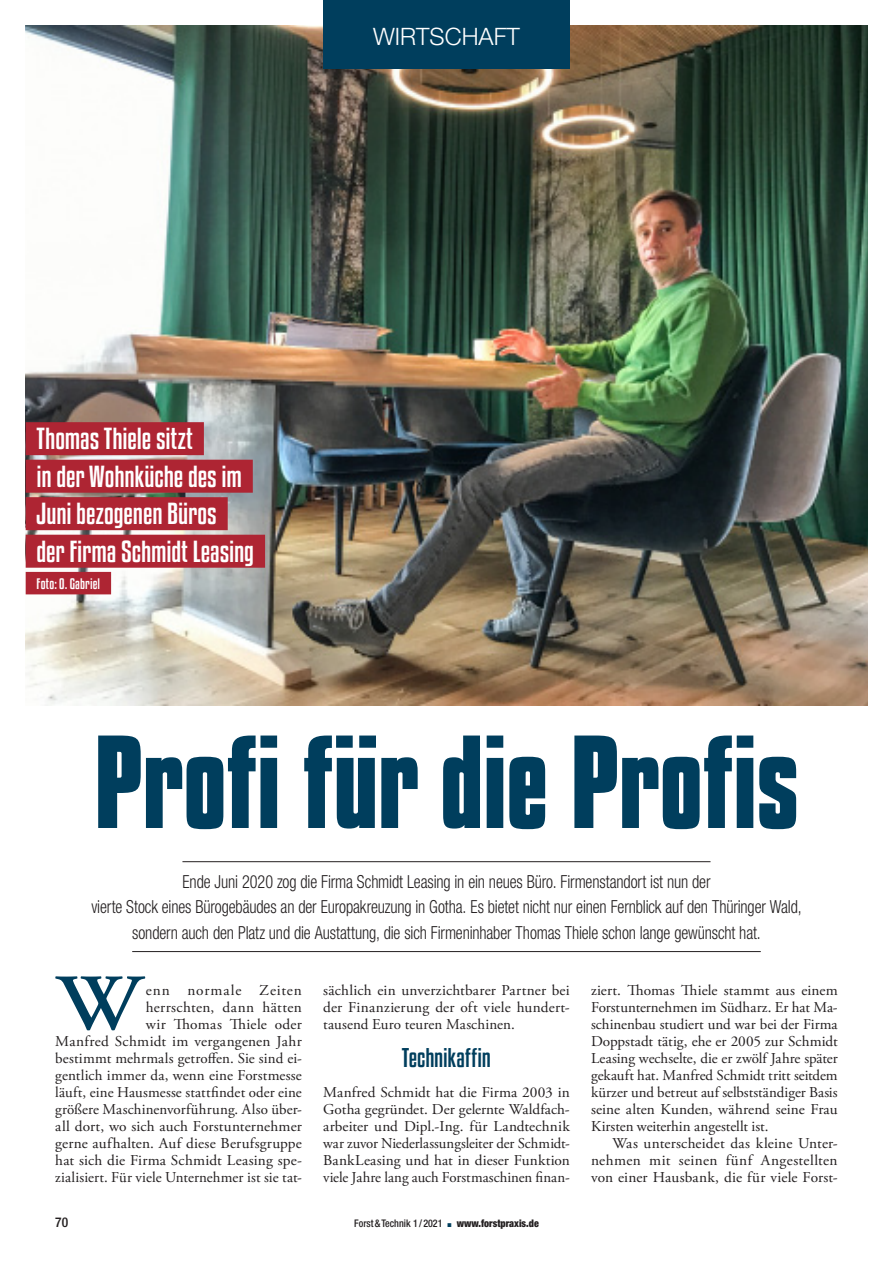
<style>
.page{position:relative;width:893px;height:1263px;background:#fff}
.page>*{position:absolute;margin:0;border:0;box-sizing:border-box;transform-origin:0 0}
.Ueberschrift_3{font:700 117px "Kenyan Coffee Rg";letter-spacing:-.01em;color:#003e5d}
.Initial_1{font:600 79.5px "Adobe Garamond Pro";color:#003e5d;scale:1.08 1}
.Bildunterschrift_3{font:27px "Kenyan Coffee Rg";letter-spacing:-.005em;color:#fff}
.t1{font:300 24px "Helvetica Neue LT Std";color:#fff}
.Zwischenueberschrift{font:24px "Kenyan Coffee Rg";letter-spacing:-.005em;color:#003e5d}
.Vorspann_1{font:300 condensed 18px/25.5px "Helvetica Neue LT Std";letter-spacing:-.01em;color:#231f20;text-align:center;scale:.9 1}
.Text_ohne_Einzug{font:15px/17px "Adobe Garamond Pro";color:#231f20;text-align:justify}
.Initial_1-2{font:15px/17px "Adobe Garamond Pro";letter-spacing:.01em;color:#231f20;text-align:right}
.Text{font:15px/17px "Adobe Garamond Pro";letter-spacing:.02em;color:#231f20;text-align:justify}
.Bildunterschrift_3-2{font:13.5px "Kenyan Coffee Rg";letter-spacing:.01em;color:#fff}
.t2{font:500 condensed 13.5px "Helvetica Neue LT Std";color:#231f20}
.t3{font:500 condensed 10.5px "Helvetica Neue LT Std";color:#231f20;scale:.95 1}
.s1{color:#003e5d}
.s2{font-weight:900}
</style>
<div class="page">
<hr style="left:182px;top:861px;width:528px;height:1px;background:#231f20">
<hr style="left:132px;top:951px;width:629px;height:1px;background:#231f20">
<img style="left:26px;top:26px;width:841px;height:680px">
<div style="left:26px;top:422px;width:178px;height:33px;background:#ae2533"></div>
<div style="left:26px;top:460px;width:227px;height:33px;background:#ae2533"></div>
<div style="left:26px;top:497px;width:202px;height:33px;background:#ae2533"></div>
<div style="left:26px;top:535px;width:239px;height:33px;background:#ae2533"></div>
<div style="left:26px;top:572px;width:85px;height:22px;background:#ae2533"></div>
<div style="left:323px;top:0;width:247px;height:68px;background:#003e5d"></div>
<p class="t1" style="left:373px;top:21px;width:148px">WIRTSCHAFT</p>
<h3 class="t1" style="left:404px;top:21px;width:87px">RUBRIK</h3>
<p class="Bildunterschrift_3" style="left:37px;top:422px;width:158px">Thomas Thiele sitzt</p>
<p class="Bildunterschrift_3" style="left:37px;top:460px;width:207px">in der Wohnküche des im</p>
<p class="Bildunterschrift_3" style="left:37px;top:497px;width:182px">Juni bezogenen Büros</p>
<p class="Bildunterschrift_3" style="left:37px;top:535px;width:219px">der Firma Schmidt Leasing</p>
<p class="Bildunterschrift_3-2" style="left:37px;top:575px;width:65px">Foto: O. Gabriel</p>
<p class="Ueberschrift_3" style="left:94px;top:711px;width:708px">Profi für die Profis</p>
<p class="Vorspann_1" style="left:91px;top:868px;width:791px">Ende Juni 2020 zog die Firma Schmidt Leasing in ein neues Büro. Firmenstandort ist nun der<br>vierte Stock eines Bürogebäudes an der Europakreuzung in Gotha. Es bietet nicht nur einen Fernblick auf den Thüringer Wald, sondern auch den Platz und die Austattung, die sich Firmeninhaber Thomas Thiele schon lange gewünscht hat.</p>
<p class="Initial_1" style="left:57px;top:958px;width:79px">W</p>
<p class="Initial_1-2" style="left:55px;top:982px;width:248px">enn normale Zeiten<br>herrschten, dann hätten<br>wir Thomas Thiele oder<br>Manfred Schmidt im vergangenen Jahr bestimmt mehrmals getroffen. Sie sind ei&shy;gentlich immer da, wenn eine Forstmesse läuft, eine Hausmesse stattfindet oder eine größere Maschinenvorführung. Also über&shy;all dort, wo sich auch Forstunternehmer gerne aufhalten. Auf diese Berufsgruppe hat sich die Firma Schmidt Leasing spe&shy;zialisiert. Für viele Unternehmer ist sie tat-</p>
<p class="Initial_1-2" style="left:323px;top:982px;width:248px;text-align:justify">sächlich ein unverzichtbarer Partner bei der Finanzierung der oft viele hundert&shy;tausend Euro teuren Maschinen.</p>
<p class="Text_ohne_Einzug" style="left:591px;top:982px;width:248px">ziert. Thomas Thiele stammt aus einem Forstunternehmen im Südharz. Er hat Ma&shy;schinenbau studiert und war bei der Firma Doppstadt tätig, ehe er 2005 zur Schmidt Leasing wechselte, die er zwölf Jahre später gekauft hat. Manfred Schmidt tritt seitdem kürzer und betreut auf selbstständiger Basis seine alten Kunden, während seine Frau Kirsten weiterhin angestellt ist.</p>
<p class="Text" style="left:591px;top:1135px;width:248px;text-indent:21px">Was unterscheidet das kleine Unter&shy;nehmen mit seinen fünf Angestellten von einer Hausbank, die für viele Forst-</p>
<p class="Zwischenueberschrift" style="left:402px;top:1043px;width:91px">Technikaffin</p>
<p class="Text_ohne_Einzug" style="left:323px;top:1084px;width:248px">Manfred Schmidt hat die Firma 2003 in Gotha gegründet. Der gelernte Waldfach&shy;arbeiter und Dipl.--Ing. für Landtechnik war zuvor Niederlassungsleiter der Schmidt-BankLeasing und hat in dieser Funktion viele Jahre lang auch Forstmaschinen finan-</p>
<p class="t2" style="left:55px;top:1214px;width:14px">70</p>
<p class="t3" style="left:354px;top:1217px;width:196px">Forst&amp;Technik 1 / 2021 <span class="s1">▪</span> <span class="s2">www.forstpraxis.de</span></p>
</div>
